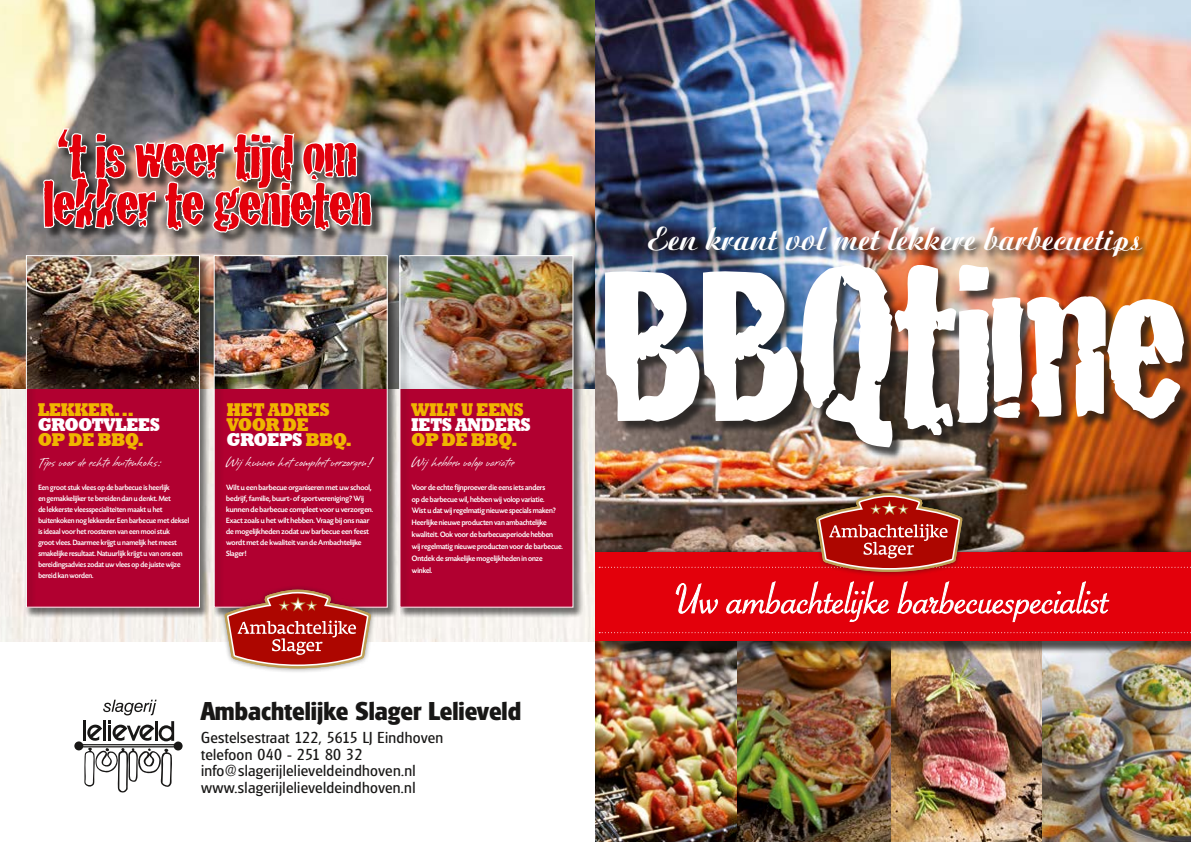
<style>
.page{position:relative;width:1191px;height:842px;background:#fff}
.page>*{position:absolute;margin:0;border:0;box-sizing:border-box;transform-origin:0 0}
.t1{font:233.3px "Crackhouse";letter-spacing:-.04em;color:#fff;scale:1.09 1}
.t2{font:64.3px/48.4px "Crackhouse";letter-spacing:-.04em;color:#e3000b;scale:1.09 1}
.t3{font:45px "Savoye Let Plain";letter-spacing:-.01em;color:#fff;scale:1.12 1}
.t4{font:700 32.5px "Ariston BQ";color:#fff}
.t5{font:700 24.9px "Glasgow";color:#181716}
.t6{font:800 19px/15.1px "Rockwell";letter-spacing:-.04em;color:#f0b500;scale:.88 1}
.t7{font:800 19px "Rockwell";letter-spacing:-.04em;color:#fff;scale:.88 1}
.t8{font:16.3px "Brisa Alternates";color:#fff}
.t9{font:15.4px/16.4px "Glasgow";letter-spacing:.02em;color:#181716}
.t10{font:500 8.2px/11.8px "Today SHOP";color:#fff;scale:.95 1}
.t11{font:500 8px/11px "Today SHOP";color:#fff;scale:.95 1}
.t12{font:500 8px/11px "Today SHOP";color:#fff}
.s1{color:#fff}
</style>
<div class="page">
<img style="left:0;top:389px;width:595px;height:252px">
<img style="left:0;top:0;width:596px;height:389px">
<div style="left:398px;top:254px;width:185px;height:363px;background:#181716;opacity:.6"></div>
<div style="left:399px;top:255px;width:174px;height:353px;border:1px solid #fff"></div>
<div style="left:212px;top:254px;width:185px;height:363px;background:#181716;opacity:.6"></div>
<div style="left:214px;top:255px;width:174px;height:353px;border:1px solid #fff"></div>
<div style="left:25px;top:254px;width:184px;height:363px;background:#181716;opacity:.6"></div>
<div style="left:26px;top:255px;width:174px;height:353px;border:1px solid #fff"></div>
<img style="left:596px;top:0;width:595px;height:553px">
<img style="left:596px;top:641px;width:141px;height:201px">
<img style="left:1041px;top:653px;width:150px;height:189px">
<img style="left:737px;top:653px;width:154px;height:189px">
<img style="left:891px;top:653px;width:150px;height:189px">
<div style="left:597px;top:554px;width:594px;height:99px;background:#181716;opacity:.75"></div>
<div style="left:596px;top:553px;width:595px;height:88px;background:#e3000b"></div>
<div style="left:606px;top:266px;width:585px;height:194px;background:#181716;opacity:.75"></div>
<div style="left:647px;top:226px;width:504px;height:40px;background:#181716;opacity:.75"></div>
<svg style="left:676px;top:583px;width:42px;height:30px"></svg>
<svg style="left:726px;top:581px;width:163px;height:41px"></svg>
<svg style="left:897px;top:581px;width:212px;height:41px"></svg>
<svg style="left:599px;top:632px;width:592px;height:1px"></svg>
<div style="left:811px;top:488px;width:156px;height:89px;background:#181716;opacity:.5"></div>
<img style="left:599px;top:490px;width:592px;height:85px">
<div style="left:220px;top:584px;width:156px;height:90px;background:#181716;opacity:.5"></div>
<svg style="left:220px;top:587px;width:148px;height:84px;background:#be4846"></svg>
<div style="left:45px;top:130px;width:339px;height:115px;background:#181716;opacity:.75"></div>
<img style="left:42px;top:117px;width:332px;height:115px">
<svg style="left:103px;top:700px;width:54px;height:15px"></svg>
<svg style="left:74px;top:721px;width:109px;height:72px"></svg>
<h2 class="t2" style="left:42px;top:131px;width:304px">‘t is weer tijd om lekker te genieten</h2>
<h3 class="t6" style="left:38px;top:402px;width:111px">LEKKER...</h3>
<h3 class="t7" style="left:38px;top:413px;width:141px">GROOTVLEES</h3>
<h3 class="t6" style="left:38px;top:432px;width:122px">OP DE BBQ.</h3>
<h3 class="t8" style="left:38px;top:454px;width:124px">Tips voor de echte buitenkoks:</h3>
<p class="t11" style="left:38px;top:482px;width:160px">Een groot stuk vlees op de barbecue is heerlijk<br>en gemakkelijker te bereiden dan u denkt. Met<br>de lekkerste vleesspecialiteiten maakt u het buitenkoken nog lekkerder. Een barbecue met deksel is ideaal voor het roosteren van een mooi stuk<br>groot vlees. Daarmee krijgt u namelijk het meest smakelijke resultaat. Natuurlijk krijgt u van ons een bereidingsadvies zodat uw vlees op de juiste wijze bereid kan worden.</p>
<h3 class="t6" style="left:227px;top:402px;width:144px">HET ADRES<br>VOOR DE<br><span class="s1">GROEPS</span> BBQ.</h3>
<h3 class="t8" style="left:226px;top:454px;width:148px">Wij kunnen het compleet verzorgen!</h3>
<p class="t12" style="left:226px;top:482px;width:148px">Wilt u een barbecue organiseren met uw school, bedrijf, familie, buurt- of sportvereniging? Wij kunnen de barbecue compleet voor u verzorgen.<br>Exact zoals u het wilt hebben. Vraag bij ons naar de mogelijkheden zodat uw barbecue een feest wordt met de kwaliteit van de Ambachtelijke Slager!</p>
<h3 class="t6" style="left:411px;top:402px;width:130px">WILT U EENS</h3>
<h3 class="t7" style="left:411px;top:413px;width:137px">IETS ANDERS</h3>
<h3 class="t6" style="left:411px;top:432px;width:122px">OP DE BBQ.</h3>
<p class="t10" style="left:412px;top:481px;width:160px">Voor de echte fijnproever die eens iets anders<br>op de barbecue wil, hebben wij volop variatie.<br>Wist u dat wij regelmatig nieuwe specials maken?<br>Heerlijke nieuwe producten van ambachtelijke kwaliteit. Ook voor de barbecueperiode hebben wij regelmatig nieuwe producten voor de barbecue.<br>Ontdek de smakelijke mogelijkheden in onze winkel.</p>
<h3 class="t8" style="left:412px;top:454px;width:104px">Wij hebben volop variatie</h3>
<h3 class="t5" style="left:201px;top:695px;width:321px">Ambachtelijke Slager Lelieveld</h3>
<h3 class="t9" style="left:201px;top:729px;width:244px">Gestelsestraat 122, 5615 LJ Eindhoven telefoon 040 - 251 80 32 info@slagerijlelieveldeindhoven.nl www.slagerijlelieveldeindhoven.nl</h3>
<h3 class="t4" style="left:648px;top:221px;width:495px">Een krant vol met lekkere barbecuetips</h3>
<h1 class="t1" style="left:598px;top:221px;width:545px">BBQtime</h1>
<h3 class="t3" style="left:674px;top:570px;width:390px">Uw ambachtelijke barbecuespecialist</h3>
</div>
